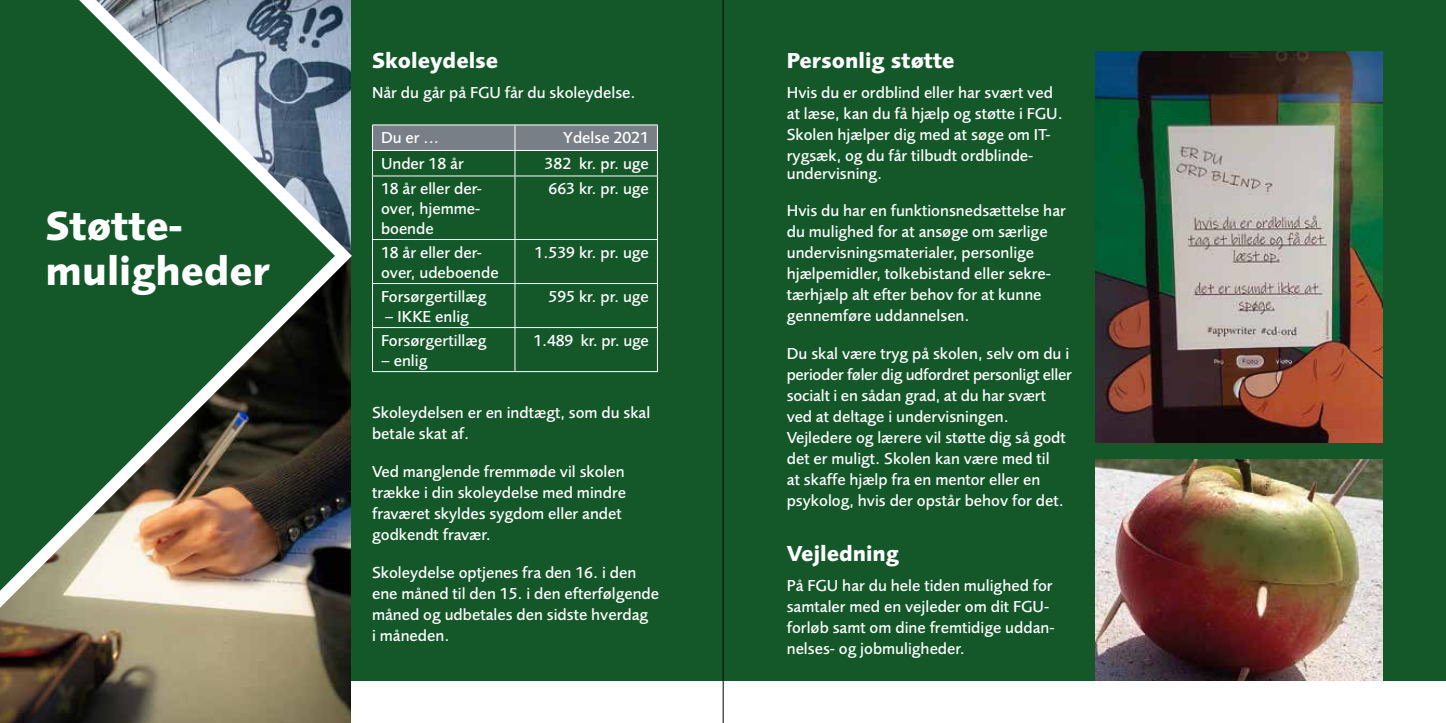
<style>
.page{position:relative;width:1446px;height:723px;background:#fff}
.page>*{position:absolute;margin:0;border:0;box-sizing:border-box;transform-origin:0 0}
.t1{font:700 42px/45px "Foundry Sans";color:#fff}
.t2{font:700 22.5px "Foundry Sans";color:#fff}
.t3{font:500 16.5px/21px "Foundry Sans";color:#fff}
</style>
<div class="page">
<div style="left:723px;top:0;width:723px;height:680px;background:#14582a"></div>
<div style="left:0;top:0;width:723px;height:680px;background:#14582a"></div>
<svg style="left:0;top:654px;width:351px;height:69px;background:#6d624b"></svg>
<img style="left:0;top:0;width:352px;height:654px">
<hr style="left:514px;top:176px;width:1px;height:63px;background:#fff">
<hr style="left:514px;top:240px;width:1px;height:43px;background:#fff">
<hr style="left:514px;top:284px;width:1px;height:43px;background:#fff">
<hr style="left:514px;top:328px;width:1px;height:43px;background:#fff">
<svg style="left:372px;top:125px;width:286px;height:51px"></svg>
<hr style="left:372px;top:176px;width:143px;height:1px;background:#fff">
<hr style="left:372px;top:176px;width:1px;height:63px;background:#fff">
<hr style="left:515px;top:176px;width:143px;height:1px;background:#fff">
<hr style="left:657px;top:176px;width:1px;height:63px;background:#fff">
<hr style="left:372px;top:239px;width:143px;height:1px;background:#fff">
<hr style="left:372px;top:240px;width:1px;height:43px;background:#fff">
<hr style="left:515px;top:239px;width:143px;height:1px;background:#fff">
<hr style="left:657px;top:240px;width:1px;height:43px;background:#fff">
<hr style="left:372px;top:283px;width:143px;height:1px;background:#fff">
<hr style="left:372px;top:284px;width:1px;height:43px;background:#fff">
<hr style="left:515px;top:283px;width:143px;height:1px;background:#fff">
<hr style="left:657px;top:284px;width:1px;height:43px;background:#fff">
<hr style="left:372px;top:327px;width:143px;height:1px;background:#fff">
<hr style="left:372px;top:328px;width:1px;height:43px;background:#fff">
<hr style="left:515px;top:327px;width:143px;height:1px;background:#fff">
<hr style="left:657px;top:328px;width:1px;height:43px;background:#fff">
<hr style="left:372px;top:371px;width:143px;height:1px;background:#fff">
<hr style="left:515px;top:371px;width:143px;height:1px;background:#fff">
<img style="left:1095px;top:51px;width:287px;height:391px">
<img style="left:1095px;top:459px;width:287px;height:221px">
<hr style="left:723px;top:0;width:1px;height:723px;background:#000">
<h1 class="t1" style="left:46px;top:204px;width:226px">Støtte&shy;muligheder</h1>
<h2 class="t2" style="left:372px;top:47px;width:127px">Skoleydelse</h2>
<p class="t3" style="left:372px;top:81px;width:265px">Når du går på FGU får du skoleydelse.</p>
<p class="t3" style="left:381px;top:127px;width:59px">Du er ...</p>
<p class="t3" style="left:563px;top:127px;width:87px">Ydelse 2021</p>
<p class="t3" style="left:381px;top:153px;width:84px">Under 18 år</p>
<p class="t3" style="left:545px;top:153px;width:106px">382 kr. pr. uge</p>
<p class="t3" style="left:381px;top:179px;width:102px;line-height:19.5px;text-align:justify">18 år eller der&shy;over, hjemme&shy;boende</p>
<p class="t3" style="left:548px;top:178px;width:102px">663 kr. pr. uge</p>
<p class="t3" style="left:381px;top:243px;width:119px;line-height:19.5px">18 år eller der&shy;over, udeboende</p>
<p class="t3" style="left:534px;top:242px;width:116px">1.539 kr. pr. uge</p>
<p class="t3" style="left:381px;top:286px;width:107px">Forsørgertillæg</p>
<p class="t3" style="left:385px;top:305px;width:86px">– IKKE enlig</p>
<p class="t3" style="left:548px;top:286px;width:102px">595 kr. pr. uge</p>
<p class="t3" style="left:381px;top:330px;width:107px">Forsørgertillæg</p>
<p class="t3" style="left:381px;top:349px;width:48px">– enlig</p>
<p class="t3" style="left:533px;top:330px;width:117px">1.489 kr. pr. uge</p>
<p class="t3" style="left:372px;top:402px;width:280px">Skoleydelsen er en indtægt, som du skal betale skat af.</p>
<p class="t3" style="left:372px;top:461px;width:255px">Ved manglende fremmøde vil skolen trække i din skoleydelse med mindre fraværet skyldes sygdom eller andet godkendt fravær.</p>
<p class="t3" style="left:372px;top:561px;width:289px">Skoleydelse optjenes fra den 16. i den ene måned til den 15. i den efterfølgende måned og udbetales den sidste hverdag<br>i måneden.</p>
<h2 class="t2" style="left:787px;top:47px;width:169px">Personlig støtte</h2>
<p class="t3" style="left:787px;top:81px;width:277px">Hvis du er ordblind eller har svært ved at læse, kan du få hjælp og støtte i FGU.<br>Skolen hjælper dig med at søge om IT&shy;rygsæk, og du får tilbudt ordblinde-</p>
<p class="t3" style="left:787px;top:162px;width:97px">undervisning.</p>
<p class="t3" style="left:787px;top:200px;width:281px">Hvis du har en funktionsnedsættelse har du mulighed for at ansøge om særlige undervisningsmaterialer, personlige hjælpemidler, tolkebistand eller sekre&shy;tærhjælp alt efter behov for at kunne gennemføre uddannelsen.</p>
<p class="t3" style="left:787px;top:343px;width:286px">Du skal være tryg på skolen, selv om du i perioder føler dig udfordret personligt eller socialt i en sådan grad, at du har svært ved at deltage i undervisningen.<br>Vejledere og lærere vil støtte dig så godt det er muligt. Skolen kan være med til<br>at skaffe hjælp fra en mentor eller en psykolog, hvis der opstår behov for det.</p>
<h2 class="t2" style="left:787px;top:540px;width:114px">Vejledning</h2>
<p class="t3" style="left:787px;top:574px;width:269px">På FGU har du hele tiden mulighed for samtaler med en vejleder om dit FGU&shy;forløb samt om dine fremtidige uddan&shy;nelses- og jobmuligheder.</p>
</div>
